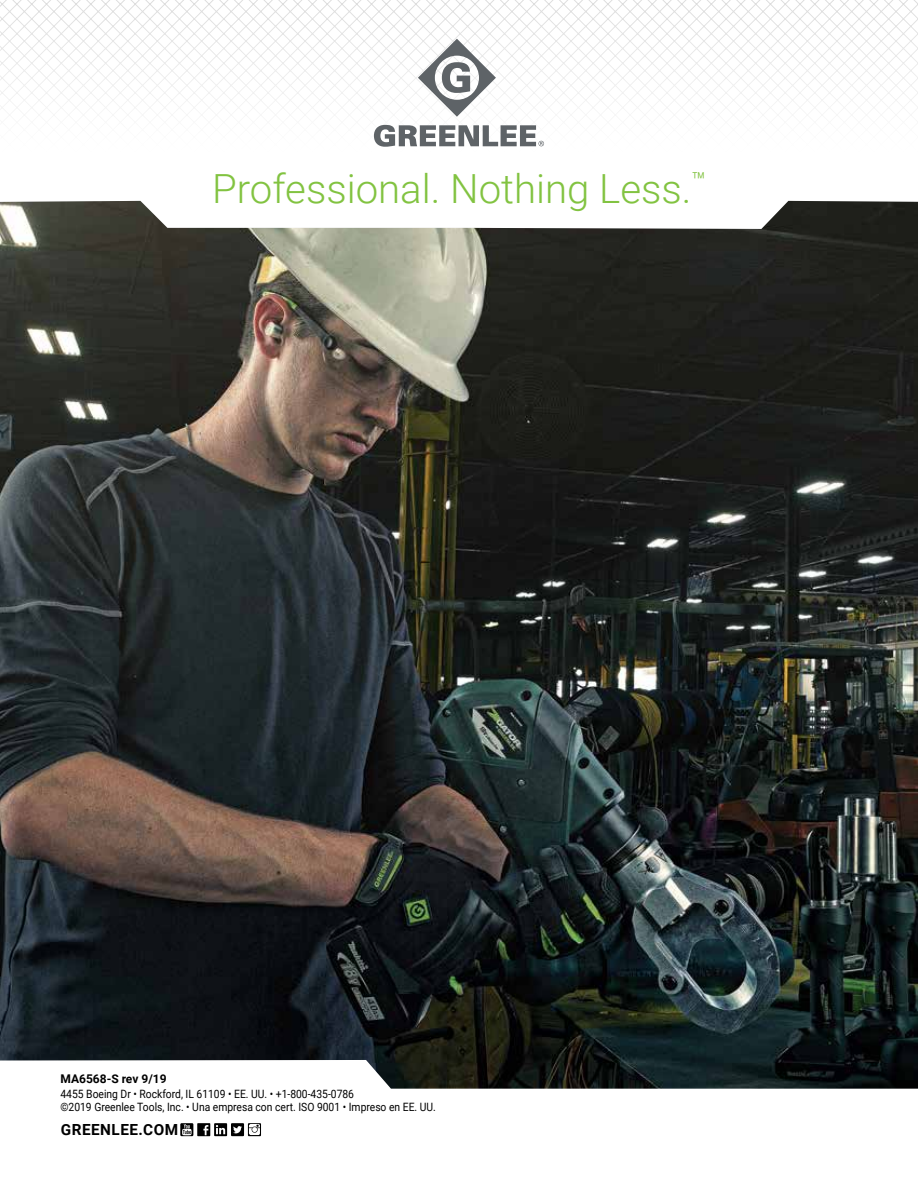
<style>
.page{position:relative;width:918px;height:1188px;background:#fff}
.page>*{position:absolute;margin:0;border:0;box-sizing:border-box;transform-origin:0 0}
.t1{font:300 40.2px "Roboto";color:#82c341}
.t2{font:700 15.3px "Roboto";letter-spacing:.035em;color:#000}
.t3{font:700 12px "Roboto";color:#000}
.t4{font:11.55px/12.8px "Roboto";color:#000;scale:.9 1}
</style>
<div class="page">
<img style="left:0;top:201px;width:918px;height:888px">
<svg style="left:180px;top:1123px;width:81px;height:13px"></svg>
<svg style="left:0;top:0;width:918px;height:137px"></svg>
<svg style="left:418px;top:39px;width:78px;height:78px"></svg>
<svg style="left:374px;top:125px;width:170px;height:22px"></svg>
<h1 class="t1" style="left:212px;top:160px;width:495px">Professional. Nothing Less.<sup>™</sup></h1>
<p class="t3" style="left:60px;top:1071px;width:108px">MA6568-S rev 9/19</p>
<p class="t4" style="left:60px;top:1087px;width:419px">4455 Boeing Dr • Rockford, IL 61109 • EE. UU. • +1-800-435-0786<br>©2019 Greenlee Tools, Inc. • Una empresa con cert. ISO 9001 • Impreso en EE. UU.</p>
<h2 class="t2" style="left:61px;top:1119px;width:119px">GREENLEE.COM</h2>
</div>
